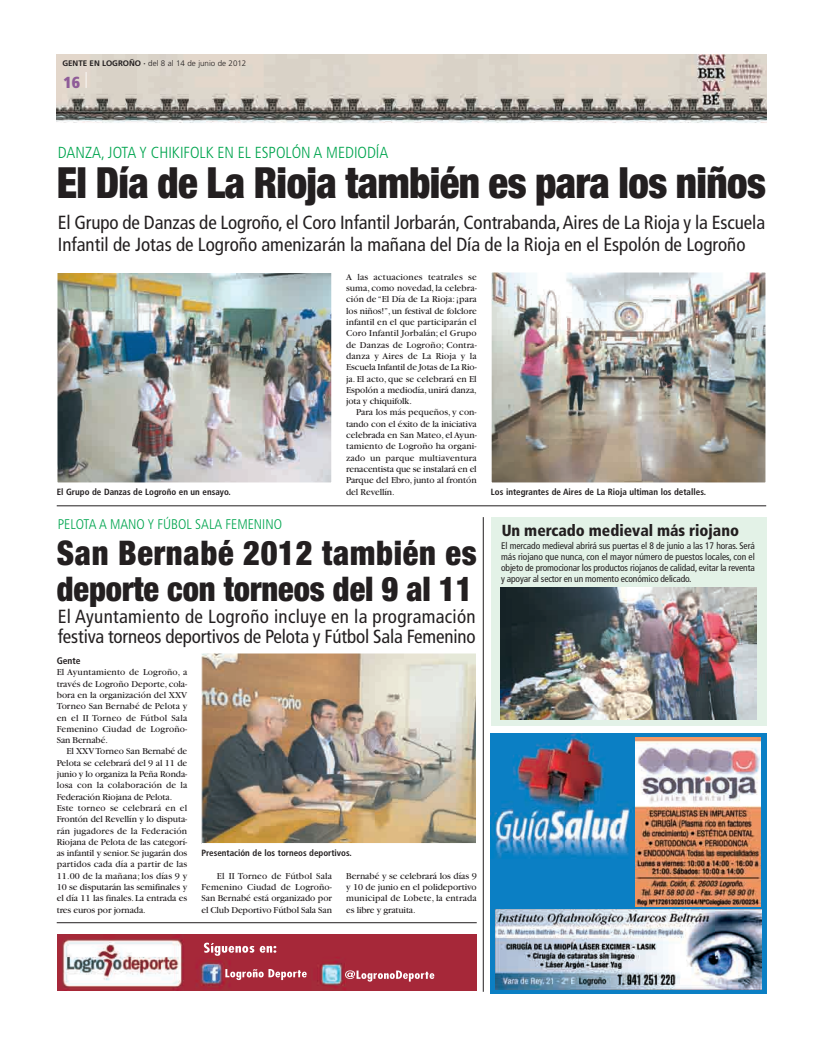
<style>
.page{position:relative;width:823px;height:1049px;background:#fff}
.page>*{position:absolute;margin:0;border:0;box-sizing:border-box;transform-origin:0 0}
.t1{font:900 condensed 43px "Helvetica Neue";letter-spacing:-.015em;color:#231f20;scale:.95 1}
.t2{font:900 condensed 34px/36px "Helvetica Neue";letter-spacing:.01em;color:#231f20;scale:.95 1}
.t3{font:condensed 19px/22px "Frutiger";letter-spacing:-.005em;color:#231f20}
.t4{font:300 condensed 16px "Frutiger";color:#00a54f}
.t5{font:900 condensed 16px "Frutiger";color:#231f20}
.t6{font:900 condensed 16px "Frutiger";color:#8f5c98}
.t7{font:300 condensed 14px "Frutiger";color:#00a54f}
.t8{font:9.5px/11.3px "Garamond";letter-spacing:-.005em;color:#231f20;text-align:justify}
.t9{font:condensed 9.5px/11px "Frutiger";letter-spacing:-.015em;color:#231f20;text-align:justify}
.t10{font:700 condensed 9.5px "Frutiger";color:#231f20}
.t11{font:700 condensed 9px "Frutiger";color:#231f20}
.t12{font:300 8px "Frutiger";color:#231f20}
.s1{font-weight:700}
</style>
<div class="page">
<img style="left:57px;top:934px;width:419px;height:57px">
<svg style="left:204px;top:942px;width:72px;height:14px"></svg>
<svg style="left:225px;top:968px;width:81px;height:12px"></svg>
<svg style="left:345px;top:970px;width:89px;height:11px"></svg>
<hr style="left:57px;top:922px;width:419px;height:1px;background:#231f20">
<img style="left:59px;top:273px;width:271px;height:208px">
<div style="left:57px;top:269px;width:275px;height:214px;border:1px solid #fff"></div>
<img style="left:492px;top:274px;width:271px;height:207px">
<div style="left:490px;top:272px;width:275px;height:211px;border:1px solid #fff"></div>
<hr style="left:57px;top:505px;width:708px;height:1px;background:#231f20">
<img style="left:203px;top:655px;width:271px;height:187px">
<div style="left:201px;top:653px;width:275px;height:191px;border:1px solid #fff"></div>
<hr style="left:482px;top:517px;width:1px;height:475px;background:#231f20">
<div style="left:490px;top:517px;width:275px;height:209px;background:#e3f2e7"></div>
<img style="left:500px;top:588px;width:255px;height:131px">
<img style="left:57px;top:54px;width:708px;height:69px">
<img style="left:490px;top:733px;width:275px;height:260px">
<img style="left:635px;top:737px;width:124px;height:169px">
<img style="left:495px;top:910px;width:265px;height:80px">
<p class="t12" style="left:62px;top:60px;width:185px"><span class="s1">GENTE EN LOGROÑO ·</span> del 8 al 14 de junio de 2012</p>
<h3 class="t6" style="left:63px;top:76px;width:26px">16 <sup>|</sup></h3>
<h3 class="t4" style="left:58px;top:146px;width:332px">DANZA, JOTA Y CHIKIFOLK EN EL ESPOLÓN A MEDIODÍA</h3>
<h1 class="t1" style="left:57px;top:168px;width:747px">El Día de La Rioja también es para los niños</h1>
<h3 class="t3" style="left:58px;top:213px;width:708px">El Grupo de Danzas de Logroño, el Coro Infantil Jorbarán, Contrabanda,Aires de La Rioja y la Escuela<br>Infantil de Jotas de Logroño amenizarán la mañana del Día de la Rioja en el Espolón de Logroño</h3>
<p class="t8" style="left:346px;top:272px;width:132px">A las actuaciones teatrales se suma, como novedad, la celebra&shy;ción de “El Día de La Rioja: ¡para los niños!”, un festival de folclore infantil en el que participarán el Coro Infantil Jorbalán; el Grupo de Danzas de Logroño; Contra&shy;danza y Aires de La Rioja y la Escuela Infantil de Jotas de La Rio&shy;ja. El acto, que se celebrará en El Espolón a mediodía, unirá danza, jota y chiquifolk.</p>
<p class="t8" style="left:346px;top:408px;width:132px;text-indent:10px">Para los más pequeños, y con&shy;tando con el éxito de la iniciativa celebrada en San Mateo, el Ayun&shy;tamiento de Logroño ha organi&shy;zado un parque multiaventura renacentista que se instalará en el Parque del Ebro, junto al frontón</p>
<p class="t11" style="left:57px;top:488px;width:175px">El Grupo de Danzas de Logroño en un ensayo.</p>
<p class="t8" style="left:346px;top:487px;width:50px">del Revellín.</p>
<p class="t11" style="left:490px;top:488px;width:216px">Los integrantes de Aires de La Rioja ultiman los detalles.</p>
<h3 class="t7" style="left:58px;top:518px;width:226px">PELOTA A MANO Y FÚBOL SALA FEMENINO</h3>
<h2 class="t2" style="left:57px;top:538px;width:443px">San Bernabé 2012 también es deporte con torneos del 9 al 11</h2>
<h3 class="t3" style="left:58px;top:608px;width:419px;line-height:20px">El Ayuntamiento de Logroño incluye en la programación festiva torneos deportivos de Pelota y Fútbol Sala Femenino</h3>
<p class="t10" style="left:57px;top:657px;width:25px">Gente</p>
<p class="t8" style="left:57px;top:667px;width:132px">El Ayuntamiento de Logroño, a través de Logroño Deporte, cola&shy;bora en la organización del XXV Torneo San Bernabé de Pelota y en el II Torneo de Fútbol Sala Femenino Ciudad de Logroño-San Bernabé.</p>
<p class="t8" style="left:57px;top:747px;width:132px;text-align:left;text-indent:10px">El XXV Torneo San Bernabé de<br>Pelota se celebrará del 9 al 11 de junio y lo organiza la Peña Ronda&shy;losa con la colaboración de la<br>Federación Riojana de Pelota.<br>Este torneo se celebrará en el<br>Frontón del Revellín y lo disputa&shy;rán jugadores de la Federación<br>Riojana de Pelota de las categorí&shy;as infantil y senior.Se jugarán dos partidos cada día a partir de las<br>11.00 de la mañana; los días 9 y<br>10 se disputarán las semifinales y el día 11 las finales. La entrada es tres euros por jornada.</p>
<p class="t11" style="left:201px;top:849px;width:152px">Presentación de los torneos deportivos.</p>
<p class="t8" style="left:201px;top:871px;width:132px;text-indent:16px">El II Torneo de Fútbol Sala Femenino Ciudad de Logroño-San Bernabé está organizado por el Club Deportivo Fútbol Sala San</p>
<p class="t8" style="left:346px;top:871px;width:132px">Bernabé y se celebrará los días 9 y 10 de junio en el polideportivo municipal de Lobete, la entrada es libre y gratuita.</p>
<h3 class="t5" style="left:501px;top:523px;width:239px">Un mercado medieval más riojano</h3>
<p class="t9" style="left:501px;top:541px;width:255px">El mercado medieval abrirá sus puertas el 8 de junio a las 17 horas. Será más riojano que nunca, con el mayor número de puestos locales, con el objeto de promocionar los productos riojanos de calidad, evitar la reventa y apoyar al sector en un momento económico delicado.</p>
</div>
